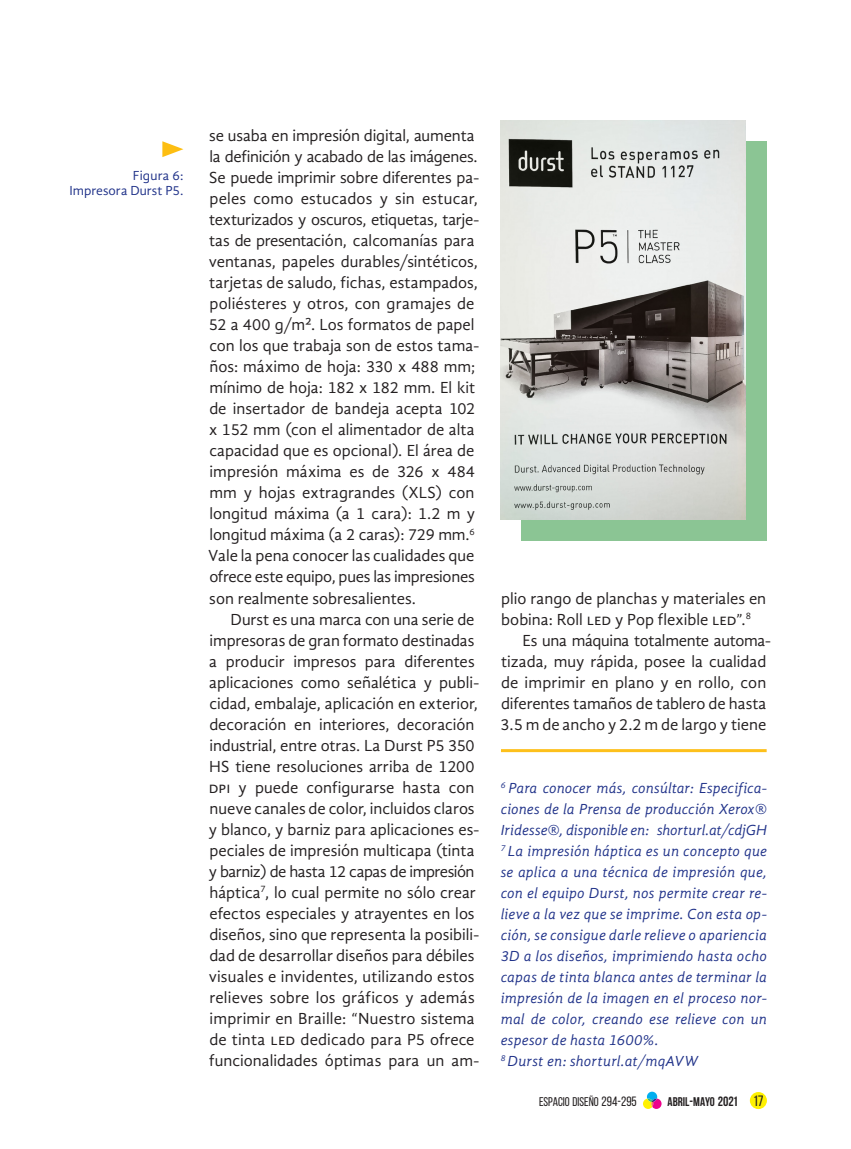
<style>
.page{position:relative;width:851px;height:1149px;background:#fff}
.page>*{position:absolute;margin:0;border:0;box-sizing:border-box;transform-origin:0 0}
.Cuerpo_con_sangría{font:16.5px/21px "Gandhi Sans";color:#231f20}
.Nota_al_pie_de_págin{font:italic 15px/21px "Gandhi Sans";letter-spacing:.01em;color:#203289;text-align:justify}
.Pie_de_foto_derecha{font:13.5px "Gandhi Sans";letter-spacing:.01em;color:#203289}
.t1{font:12.6px "Bebas Neue";color:#231f20}
.t2{font:700 12.6px "Bebas Neue";color:#231f20}
.s1{font-size:13.5px}
.s2{font-weight:400;font-size:15px}
</style>
<div class="page">
<div style="left:749px;top:1091px;width:17px;height:17px;background:#fff101;border-radius:50%"></div>
<svg style="left:643px;top:1091px;width:18px;height:17px"></svg>
<div style="left:521px;top:141px;width:245px;height:399px;background:#8bc594"></div>
<img style="left:500px;top:120px;width:245px;height:399px">
<svg style="left:162px;top:141px;width:21px;height:16px"></svg>
<svg style="left:501px;top:749px;width:265px;height:3px"></svg>
<p class="Pie_de_foto_derecha" style="left:133px;top:167px;width:52px">Figura 6:</p>
<p class="Pie_de_foto_derecha" style="left:69px;top:182px;width:115px">Impresora Durst P5.</p>
<p class="Cuerpo_con_sangría" style="left:208px;top:125px;width:272px">se usaba en impresión digital, aumenta la definición y acabado de las imágenes.<br>Se puede imprimir sobre diferentes pa&shy;peles como estucados y sin estucar, texturizados y oscuros, etiquetas, tarje&shy;tas de presentación, calcomanías para ventanas, papeles durables/sintéticos, tarjetas de saludo, fichas, estampados, poliésteres y otros, con gramajes de 52 a 400 g/m². Los formatos de papel con los que trabaja son de estos tama&shy;ños: máximo de hoja: 330 x 488 mm; mínimo de hoja: 182 x 182 mm. El kit de insertador de bandeja acepta 102 x 152 mm (con el alimentador de alta capacidad que es opcional). El área de impresión máxima es de 326 x 484 mm y hojas extragrandes (XLS) con longitud máxima (a 1 cara): 1.2 m y longitud máxima (a 2 caras): 729 mm.<sup>6<br></sup>Vale la pena conocer las cualidades que ofrece este equipo, pues las impresiones son realmente sobresalientes.</p>
<p class="Cuerpo_con_sangría" style="left:209px;top:608px;width:272px;text-indent:22px">Durst es una marca con una serie de impresoras de gran formato destinadas a producir impresos para diferentes aplicaciones como señalética y publi&shy;cidad, embalaje, aplicación en exterior, decoración en interiores, decoración industrial, entre otras. La Durst P5 350<br>HS tiene resoluciones arriba de 1200 dpi y puede configurarse hasta con nueve canales de color, incluidos claros y blanco, y barniz para aplicaciones es&shy;peciales de impresión multicapa (tinta y barniz) de hasta 12 capas de impresión háptica<sup>7</sup>, lo cual permite no sólo crear efectos especiales y atrayentes en los diseños, sino que representa la posibili&shy;dad de desarrollar diseños para débiles visuales e invidentes, utilizando estos relieves sobre los gráficos y además imprimir en Braille: “Nuestro sistema de tinta led dedicado para P5 ofrece funcionalidades óptimas para un am-</p>
<p class="Cuerpo_con_sangría" style="left:501px;top:587px;width:266px">plio rango de planchas y materiales en bobina: Roll led y Pop flexible led”.<sup>8</sup></p>
<p class="Cuerpo_con_sangría" style="left:500px;top:629px;width:272px;text-indent:22px">Es una máquina totalmente automa&shy;tizada, muy rápida, posee la cualidad de imprimir en plano y en rollo, con diferentes tamaños de tablero de hasta 3.5 m de ancho y 2.2 m de largo y tiene</p>
<p class="Nota_al_pie_de_págin" style="left:500px;top:776px;width:268px"><sup>6</sup> Para conocer más, consúltar: Especifica&shy;ciones de la Prensa de producción Xerox® Iridesse®, disponible en: shorturl.at/cdjGH</p>
<p class="Nota_al_pie_de_págin" style="left:500px;top:839px;width:268px"><sup>7</sup> La impresión háptica es un concepto que se aplica a una técnica de impresión que, con el equipo Durst, nos permite crear re&shy;lieve a la vez que se imprime. Con esta op&shy;ción, se consigue darle relieve o apariencia 3D a los diseños, imprimiendo hasta ocho capas de tinta blanca antes de terminar la impresión de la imagen en el proceso nor&shy;mal de color, creando ese relieve con un espesor de hasta 1600%.</p>
<p class="Nota_al_pie_de_págin" style="left:500px;top:1049px;width:199px"><sup>8</sup> Durst en: shorturl.at/mqAVW</p>
<p class="t1" style="left:539px;top:1093px;width:99px">ESPACIO DISEÑO <span class="s1">294-295</span></p>
<p class="t2" style="left:667px;top:1093px;width:98px">ABRIL<span class="s1">-</span>MAYO <span class="s1">2021</span> <span class="s2">17</span></p>
</div>
